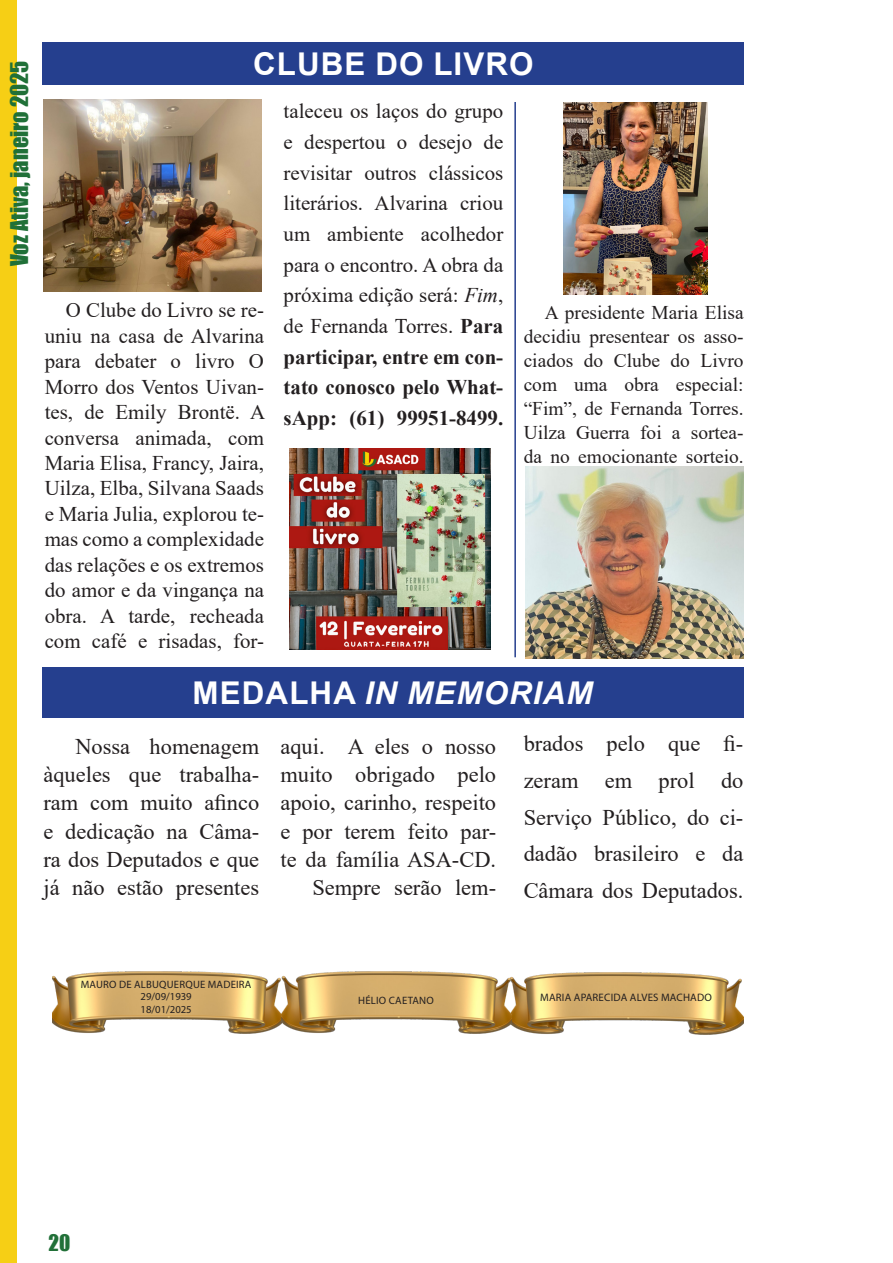
<style>
.page{position:relative;width:893px;height:1263px;background:#fff}
.page>*{position:absolute;margin:0;border:0;box-sizing:border-box;transform-origin:0 0}
.t1{font:italic 700 31.35px "Arial";letter-spacing:.035em;color:#fff}
.t2{font:700 31.35px "Arial";letter-spacing:.035em;color:#fff}
.t3{font:22.5px "Impact";color:#207038}
.t4{font:22.35px/28.2px "Times New Roman";color:#231f20;text-align:justify}
.t5{font:21px "Impact";color:#217038}
.t6{font:20.85px/25.5px "Times New Roman";color:#231f20;text-align:justify}
.t7{font:19.5px/24px "Times New Roman";color:#231f20;text-align:justify}
.t8{font:10.8px "Myriad Pro";letter-spacing:.02em;color:#231f20}
.t9{font:10.65px/12.5px "Myriad Pro";letter-spacing:.02em;color:#231f20;text-align:center}
.s1{font-style:italic}
.s2{font-weight:700}
.s3{font-style:normal}
</style>
<div class="page">
<div style="left:0;top:0;width:17px;height:1263px;background:#f6cf15"></div>
<hr style="left:514px;top:102px;width:2px;height:555px;background:#253f8e">
<div style="left:43px;top:43px;width:701px;height:42px;background:#253f8e"></div>
<img style="left:563px;top:103px;width:144px;height:192px">
<img style="left:44px;top:100px;width:218px;height:192px">
<img style="left:289px;top:448px;width:201px;height:201px">
<div style="left:42px;top:667px;width:701px;height:51px;background:#253f8e"></div>
<img style="left:525px;top:467px;width:218px;height:192px">
<img style="left:52px;top:971px;width:230px;height:63px">
<img style="left:282px;top:971px;width:461px;height:64px">
<p class="t3" style="left:2px;top:266px;width:207px;rotate:-90deg">Voz Ativa, janeiro 2025</p>
<p class="t2" style="left:253px;top:42px;width:282px">CLUBE DO LIVRO</p>
<p class="t7" style="left:524px;top:300px;width:221px;text-indent:21px">A presidente Maria Elisa decidiu presentear os asso&shy;ciados do Clube do Livro com uma obra especial: “Fim”, de Fernanda Torres.<br>Uilza Guerra foi a sortea&shy;da no emocionante sorteio.</p>
<p class="t6" style="left:284px;top:96px;width:221px;line-height:30.6px">taleceu os laços do grupo e despertou o desejo de revisitar outros clássicos literários. Alvarina criou um ambiente acolhedor para o encontro. A obra da próxima edição será: <span class="s1">Fim</span>, de Fernanda Torres. <span class="s2">Para participar, entre em con&shy;tato conosco pelo What&shy;sApp: (61) 99951-8499.</span></p>
<p class="t6" style="left:45px;top:297px;width:222px;text-indent:21px">O Clube do Livro se re&shy;uniu na casa de Alvarina para debater o livro O Morro dos Ventos Uivan&shy;tes, de Emily Brontë. A conversa animada, com Maria Elisa, Francy, Jaira, Uilza, Elba, Silvana Saads e Maria Julia, explorou te&shy;mas como a complexidade das relações e os extremos do amor e da vingança na obra. A tarde, recheada com café e risadas, for-</p>
<p class="t1" style="left:193px;top:672px;width:401px"><span class="s3">MEDALHA</span> IN MEMORIAM</p>
<p class="t4" style="left:43px;top:732px;width:217px;text-indent:32px">Nossa homenagem àqueles que trabalha&shy;ram com muito afinco e dedicação na Câma&shy;ra dos Deputados e que já não estão presentes</p>
<p class="t4" style="left:280px;top:732px;width:217px">aqui. A eles o nosso muito obrigado pelo apoio, carinho, respeito e por terem feito par&shy;te da família ASA-CD.</p>
<p class="t4" style="left:524px;top:724px;width:221px;line-height:36.9px">brados pelo que fi&shy;zeram em prol do Serviço Público, do ci&shy;dadão brasileiro e da Câmara dos Deputados.</p>
<p class="t4" style="left:312px;top:873px;width:185px">Sempre serão lem-</p>
<p class="t9" style="left:81px;top:978px;width:172px">MAURO DE ALBUQUERQUE MADEIRA<br>29/09/1939<br>18/01/2025</p>
<p class="t5" style="left:49px;top:1226px;width:23px">20</p>
<p class="t9" style="left:358px;top:994px;width:77px">HÉLIO CAETANO</p>
<p class="t8" style="left:540px;top:990px;width:173px">MARIA APARECIDA ALVES MACHADO</p>
</div>
